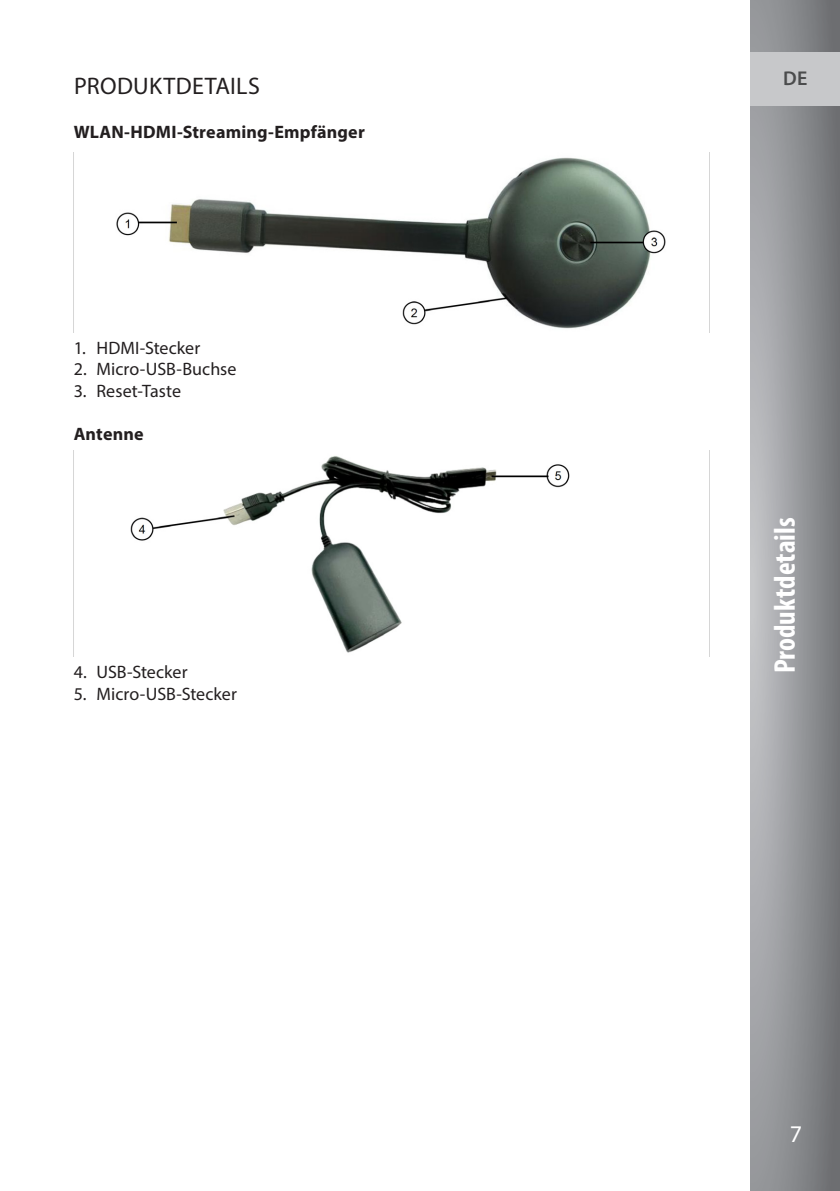
<style>
.page{position:relative;width:840px;height:1191px;background:#fff}
.page>*{position:absolute;margin:0;border:0;box-sizing:border-box;transform-origin:0 0}
.t1{font:700 condensed 30px "Myriad Pro";color:#fff}
.t2{font:24px "Myriad Pro";letter-spacing:.015em;color:#231f20}
.t3{font:24px "Myriad Pro";color:#fff}
.t4{font:600 20px "Myriad Pro";color:#4b4c4d}
.t5{font:18px "Myriad Pro";color:#231f20}
.t6{font:700 18px "Myriad Pro";letter-spacing:.01em;color:#231f20}
.s1{color:#fff}
</style>
<div class="page">
<svg style="left:750px;top:0;width:89px;height:1191px;background:#949598"></svg>
<div style="left:750px;top:52px;width:89px;height:54px;background:#c7c8ca"></div>
<img style="left:116px;top:157px;width:550px;height:172px">
<img style="left:130px;top:456px;width:440px;height:197px">
<h2 class="t2" style="left:74px;top:72px;width:187px">PRODUKTDETAILS</h2>
<p class="t6" style="left:74px;top:120px;width:292px">WLAN-HDMI-Streamin<span class="s1">g</span>-Em<span class="s1">p</span>fän<span class="s1">g</span>er</p>
<p class="t5" style="left:74px;top:337px;width:128px">1. HDMI-Stecker</p>
<p class="t5" style="left:74px;top:358px;width:164px">2. Micro-USB-Buchse</p>
<p class="t5" style="left:74px;top:380px;width:109px">3. Reset-Taste</p>
<p class="t6" style="left:74px;top:422px;width:71px">Antenne</p>
<p class="t5" style="left:74px;top:661px;width:115px">4. USB-Stecker</p>
<p class="t5" style="left:74px;top:682px;width:164px">5. Micro-USB-Stecker</p>
<p class="t4" style="left:782px;top:66px;width:26px">DE</p>
<h1 class="t1" style="left:765px;top:673px;width:157px;rotate:-90deg">Produktdetails</h1>
<h2 class="t3" style="left:789px;top:1119px;width:14px">7</h2>
</div>
